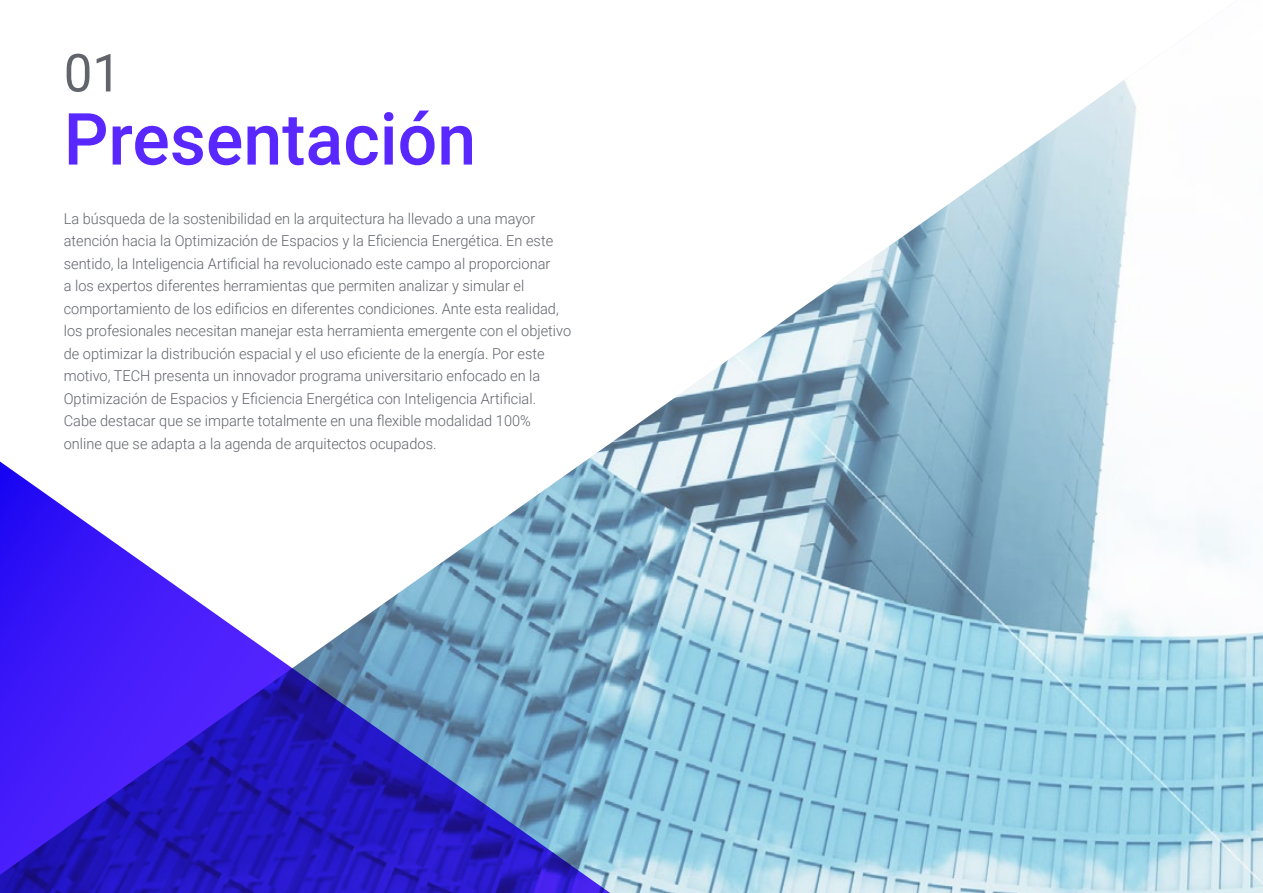
<style>
.page{position:relative;width:1263px;height:893px;background:#fff}
.page>*{position:absolute;margin:0;border:0;box-sizing:border-box;transform-origin:0 0}
.t1{font:500 72px "Roboto";color:#5927ff}
.t2{font:52.5px "Roboto";color:#61646a}
.t3{font:300 15px/22.5px "Roboto";color:#61646a}
</style>
<div class="page">
<img style="left:606px;top:78px;width:657px;height:815px">
<svg style="left:0;top:446px;width:640px;height:447px"></svg>
<h2 class="t2" style="left:64px;top:36px;width:59px">01</h2>
<h1 class="t1" style="left:64px;top:89px;width:414px">Presentación</h1>
<p class="t3" style="left:64px;top:207px;width:509px">La búsqueda de la sostenibilidad en la arquitectura ha llevado a una mayor atención hacia la Optimización de Espacios y la Eficiencia Energética. En este sentido, la Inteligencia Artificial ha revolucionado este campo al proporcionar<br>a los expertos diferentes herramientas que permiten analizar y simular el comportamiento de los edificios en diferentes condiciones. Ante esta realidad, los profesionales necesitan manejar esta herramienta emergente con el objetivo de optimizar la distribución espacial y el uso eficiente de la energía. Por este motivo, TECH presenta un innovador programa universitario enfocado en la Optimización de Espacios y Eficiencia Energética con Inteligencia Artificial.<br>Cabe destacar que se imparte totalmente en una flexible modalidad 100% online que se adapta a la agenda de arquitectos ocupados.</p>
</div>
